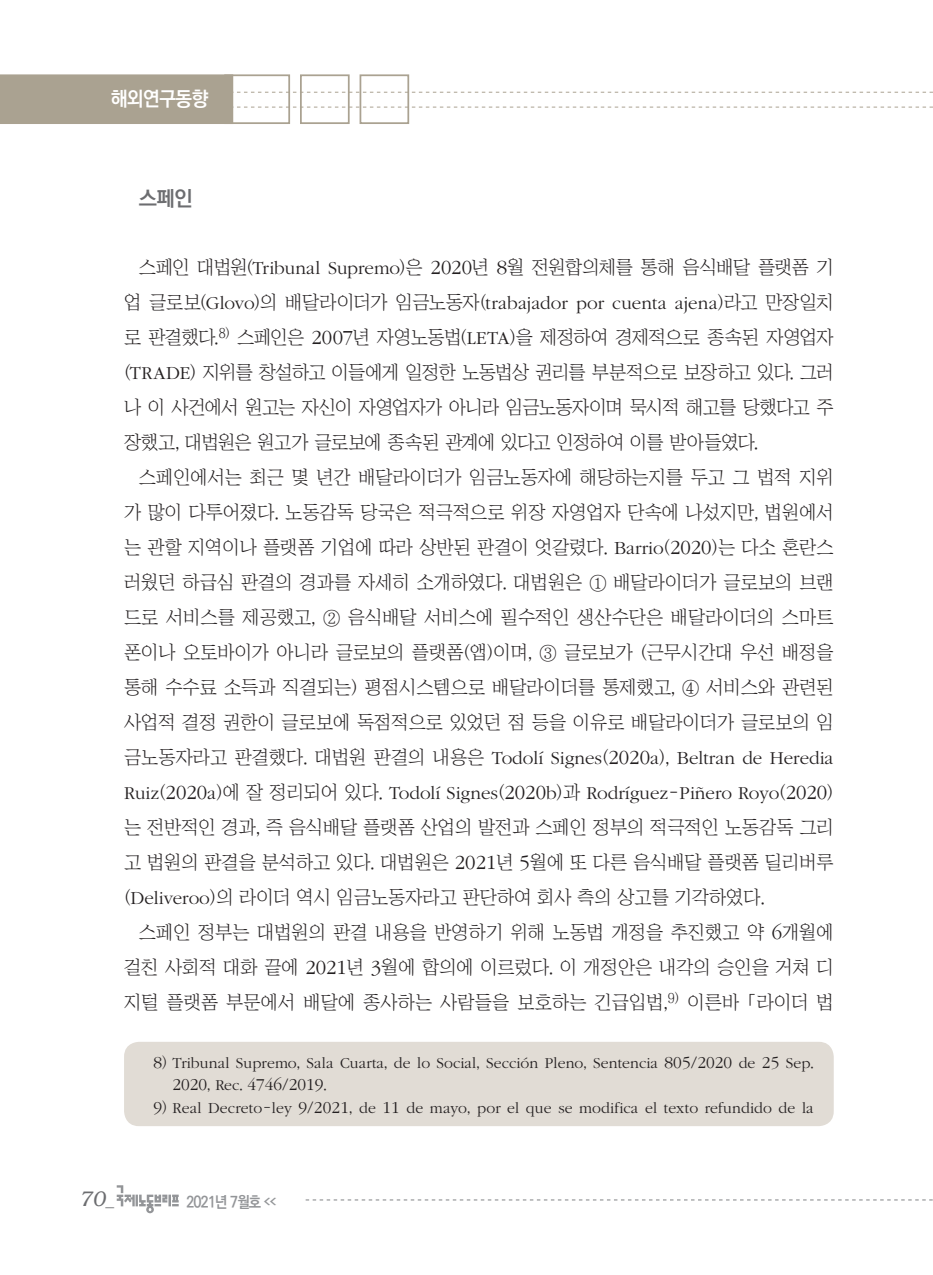
<style>
.page{position:relative;width:933px;height:1275px;background:#fff}
.page>*{position:absolute;margin:0;border:0;box-sizing:border-box;transform-origin:0 0}
.t1{font:italic 300 21px "Bookman";color:#6c6d70}
.중제목{font:700 21px "Ko Pub Dotum";color:#6c6d70}
.t2{font:700 20.12px "Ko Pub Dotum";letter-spacing:-.025em;color:#fff;scale:.95 1}
.본문{font:18.9px/35px "Chosunilbo NM";color:#231f20;text-align:justify}
.각주{font:300 17.32px "ITC Garamond Std";color:#231f20}
.각주-2{font:300 15.75px "ITC Garamond Std";letter-spacing:.005em;color:#231f20}
.t3{font:700 15.75px "Ko Pub Dotum";letter-spacing:-.055em;color:#939598;scale:.9 1}
.s1{font-family:"ITC Garamond Std";font-weight:300}
.s2{font-family:"ITC Garamond Std";font-weight:300;font-size:20.82px}
.s3{font-size:17.32px}
.s4{font-family:"Chosunilbo NM";font-weight:400}
.s5{font-family:"Chosunilbo NM";font-weight:400;font-size:15.75px}
.s6{font-size:15.75px}
.s7{font-family:"Helvetica";font-weight:400;font-style:normal;font-size:17.5px}
.s8{font-size:7.88px}
</style>
<div class="page">
<svg style="left:306px;top:1199px;width:626px;height:1px"></svg>
<svg style="left:0;top:74px;width:933px;height:50px"></svg>
<svg style="left:117px;top:1185px;width:62px;height:28px"></svg>
<div style="left:124px;top:1042px;width:709px;height:84px;background:#e1dcd5;border-radius:15px"></div>
<p class="t2" style="left:111px;top:89px;width:104px">해외연구동향</p>
<p class="중제목" style="left:139px;top:188px;width:55px">스페인</p>
<p class="본문" style="left:124px;top:249px;width:711px;text-indent:15px">스페인 대법원(<span class="s1">Tribunal Supremo</span>)은 <span class="s2">2020</span>년 <span class="s2">8</span>월 전원합의체를 통해 음식배달 플랫폼 기 업 글로보(<span class="s1">Glovo</span>)의 배달라이더가 임금노동자(<span class="s1">trabajador por cuenta ajena</span>)라고 만장일치 로 판결했다.<sup>8)</sup> 스페인은 <span class="s2">2007</span>년 자영노동법(<span class="s1">LETA</span>)을 제정하여 경제적으로 종속된 자영업자 (<span class="s1">TRADE</span>) 지위를 창설하고 이들에게 일정한 노동법상 권리를 부분적으로 보장하고 있다. 그러 나 이 사건에서 원고는 자신이 자영업자가 아니라 임금노동자이며 묵시적 해고를 당했다고 주 장했고, 대법원은 원고가 글로보에 종속된 관계에 있다고 인정하여 이를 받아들였다.</p>
<p class="본문" style="left:124px;top:459px;width:711px;text-indent:15px">스페인에서는 최근 몇 년간 배달라이더가 임금노동자에 해당하는지를 두고 그 법적 지위 가 많이 다투어졌다. 노동감독 당국은 적극적으로 위장 자영업자 단속에 나섰지만, 법원에서 는 관할 지역이나 플랫폼 기업에 따라 상반된 판결이 엇갈렸다. <span class="s1">Barrio</span>(<span class="s2">2020</span>)는 다소 혼란스 러웠던 하급심 판결의 경과를 자세히 소개하였다. 대법원은 ① 배달라이더가 글로보의 브랜 드로 서비스를 제공했고, ② 음식배달 서비스에 필수적인 생산수단은 배달라이더의 스마트 폰이나 오토바이가 아니라 글로보의 플랫폼(앱)이며, ③ 글로보가 (근무시간대 우선 배정을 통해 수수료 소득과 직결되는) 평점시스템으로 배달라이더를 통제했고, ④ 서비스와 관련된 사업적 결정 권한이 글로보에 독점적으로 있었던 점 등을 이유로 배달라이더가 글로보의 임 금노동자라고 판결했다. 대법원 판결의 내용은 <span class="s1">Todolí Signes</span>(<span class="s2">2020</span><span class="s1">a</span>), <span class="s1">Beltran de Heredia Ruiz</span>(<span class="s2">2020</span><span class="s1">a</span>)에 잘 정리되어 있다. <span class="s1">Todolí Signes</span>(<span class="s2">2020</span><span class="s1">b</span>)과 <span class="s1">Rodríguez</span>-<span class="s1">Piñero Royo</span>(<span class="s2">2020</span>) 는 전반적인 경과, 즉 음식배달 플랫폼 산업의 발전과 스페인 정부의 적극적인 노동감독 그리 고 법원의 판결을 분석하고 있다. 대법원은 <span class="s2">2021</span>년 <span class="s2">5</span>월에 또 다른 음식배달 플랫폼 딜리버루 (<span class="s1">Deliveroo</span>)의 라이더 역시 임금노동자라고 판단하여 회사 측의 상고를 기각하였다.</p>
<p class="본문" style="left:124px;top:914px;width:711px;text-indent:15px">스페인 정부는 대법원의 판결 내용을 반영하기 위해 노동법 개정을 추진했고 약 <span class="s2">6</span>개월에 걸친 사회적 대화 끝에 <span class="s2">2021</span>년 <span class="s2">3</span>월에 합의에 이르렀다. 이 개정안은 내각의 승인을 거쳐 디 지털 플랫폼 부문에서 배달에 종사하는 사람들을 보호하는 긴급입법,<sup>9)</sup> 이른바 「라이더 법</p>
<p class="각주-2" style="left:153px;top:1054px;width:662px"><span class="s3">8</span><span class="s4">)</span> Tribunal Supremo<span class="s4">,</span> Sala Cuarta<span class="s4">,</span> de lo Social<span class="s4">,</span> Sección Pleno<span class="s4">,</span> Sentencia <span class="s3">805</span><span class="s4">/</span><span class="s3">2020</span> de <span class="s3">25</span> Sep<span class="s4">.</span></p>
<p class="각주" style="left:173px;top:1075px;width:155px">2020<span class="s5">,</span> <span class="s6">Rec</span><span class="s5">.</span> 4746<span class="s5">/</span>2019<span class="s5">.</span></p>
<p class="각주-2" style="left:153px;top:1100px;width:662px"><span class="s3">9</span><span class="s4">)</span> Real Decreto<span class="s4">-</span>ley <span class="s3">9</span><span class="s4">/</span><span class="s3">2021</span><span class="s4">,</span> de <span class="s3">11</span> de mayo<span class="s4">,</span> por el que se modifica el texto refundido de la</p>
<p class="t1" style="left:79px;top:1187px;width:36px">70<span class="s7">_</span></p>
<p class="t3" style="left:186px;top:1194px;width:101px">2021년 7월호 <span class="s8">&lt;&lt;</span></p>
</div>
